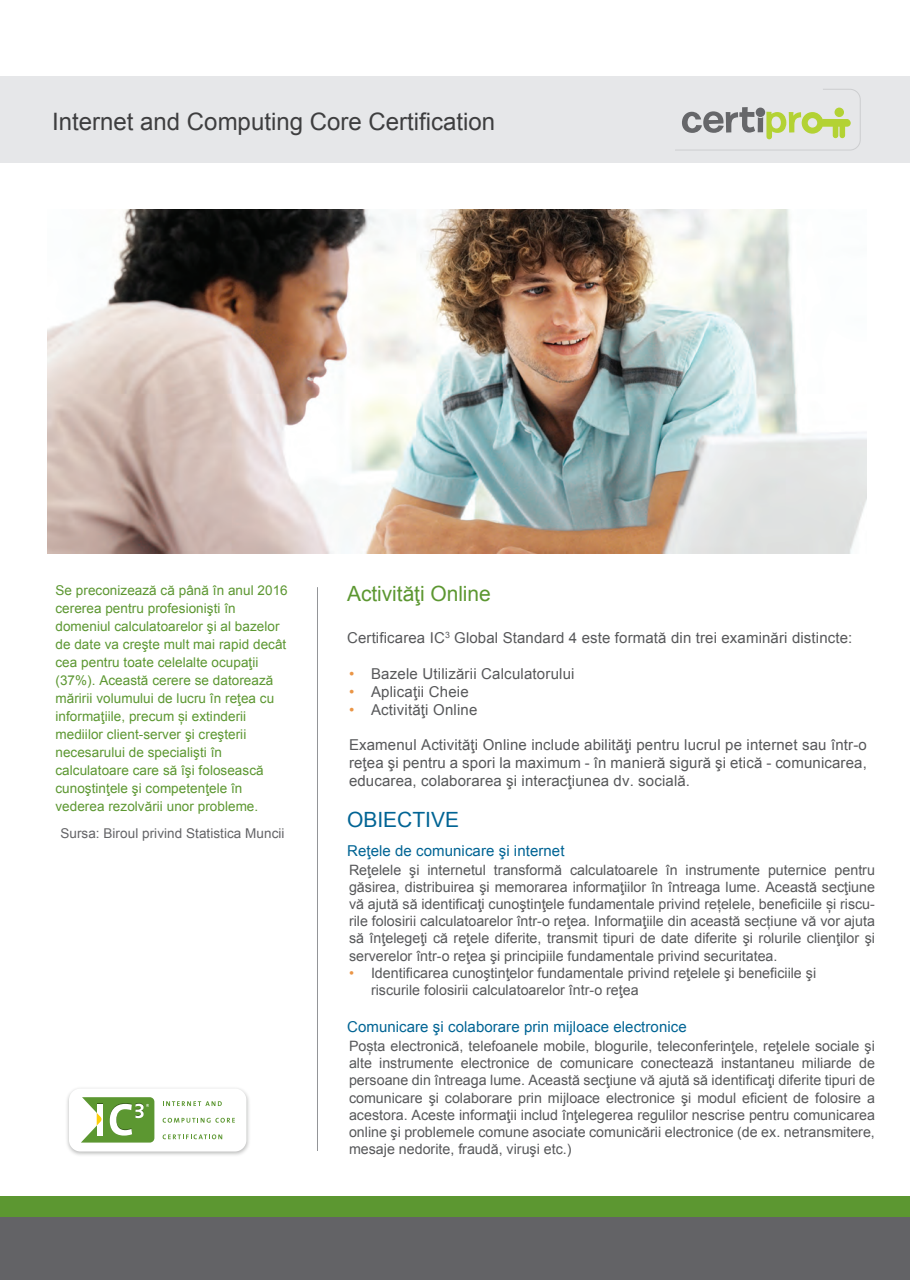
<style>
.page{position:relative;width:910px;height:1280px;background:#fff}
.page>*{position:absolute;margin:0;border:0;box-sizing:border-box;transform-origin:0 0}
.t1{font:24px "Arial";color:#3e3e3f}
.t2{font:21px "Arial";letter-spacing:-.005em;color:#5c9731}
.t3{font:21px "Arial";color:#006494}
.t4{font:15px/18px "Arial";letter-spacing:.01em;color:#57585a;text-align:justify}
.t5{font:15px "Arial";letter-spacing:.005em;color:#006494}
.t6{font:14.25px/17.1px "Arial";color:#57585a;text-align:justify}
.t7{font:13.5px/18px "Arial";letter-spacing:.005em;color:#5c9731}
.t8{font:13.5px "Arial";letter-spacing:.005em;color:#636366}
.s1{color:#ea9546}
</style>
<div class="page">
<div style="left:0;top:1196px;width:910px;height:43px;background:#5c9731"></div>
<div style="left:0;top:1217px;width:910px;height:63px;background:#636366"></div>
<img style="left:67px;top:1089px;width:182px;height:66px">
<div style="left:70px;top:1090px;width:175px;height:60px;background:#fff;border-radius:10px"></div>
<div style="left:69px;top:1088px;width:177px;height:63px;border:2px solid #fff;border-radius:10px"></div>
<svg style="left:163px;top:1134px;width:59px;height:5px"></svg>
<svg style="left:163px;top:1118px;width:72px;height:5px"></svg>
<svg style="left:163px;top:1101px;width:59px;height:5px"></svg>
<svg style="left:81px;top:1097px;width:73px;height:45px"></svg>
<hr style="left:317px;top:587px;width:1px;height:564px;background:#939598">
<img style="left:47px;top:209px;width:819px;height:344px">
<div style="left:0;top:76px;width:910px;height:86px;background:#e6e7e9"></div>
<svg style="left:675px;top:89px;width:186px;height:62px"></svg>
<div style="left:756px;top:108px;width:9px;height:9px;background:#66676a;border-radius:50%"></div>
<h1 class="t1" style="left:52px;top:105px;width:444px">Internet and Computing Core Certification</h1>
<p class="t7" style="left:55px;top:582px;width:234px">Se preconizează că până în anul 2016 cererea pentru profesionişti în domeniul calculatoarelor şi al bazelor de date va creşte mult mai rapid decât cea pentru toate celelalte ocupaţii (37%). Această cerere se datorează măririi volumului de lucru în reţea cu informaţiile, precum și extinderii mediilor client-server şi creşterii necesarului de specialişti în calculatoare care să îşi folosească cunoştinţele şi competenţele în vederea rezolvării unor probleme.</p>
<p class="t8" style="left:60px;top:824px;width:226px">Sursa: Biroul privind Statistica Muncii</p>
<h2 class="t2" style="left:347px;top:580px;width:145px">Activităţi Online</h2>
<p class="t4" style="left:347px;top:629px;width:507px">Certificarea IC<sup>3</sup> Global Standard 4 este formată din trei examinări distincte:</p>
<p class="t4" style="left:349px;top:665px;width:227px"><span class="s1">•</span> Bazele Utilizării Calculatorului</p>
<p class="t4" style="left:349px;top:683px;width:121px"><span class="s1">•</span> Aplicaţii Cheie</p>
<p class="t4" style="left:349px;top:701px;width:130px"><span class="s1">•</span> Activităţi Online</p>
<p class="t4" style="left:349px;top:736px;width:519px">Examenul Activităţi Online include abilităţi pentru lucrul pe internet sau într-o reţea şi pentru a spori la maximum - în manieră sigură şi etică - comunicarea, educarea, colaborarea şi interacţiunea dv. socială.</p>
<h2 class="t3" style="left:347px;top:805px;width:114px">OBIECTIVE</h2>
<p class="t5" style="left:347px;top:841px;width:219px">Reţele de comunicare şi internet</p>
<p class="t6" style="left:349px;top:862px;width:527px">Reţelele şi internetul transformă calculatoarele în instrumente puternice pentru găsirea, distribuirea şi memorarea informaţiilor în întreaga lume. Această secţiune vă ajută să identificaţi cunoştinţele fundamentale privind rețelele, beneficiile și riscu&shy;rile folosirii calculatoarelor într-o reţea. Informaţiile din această secțiune vă vor ajuta să înţelegeţi că reţele diferite, transmit tipuri de date diferite şi rolurile clienţilor şi serverelor într-o reţea şi principiile fundamentale privind securitatea.</p>
<p class="t6" style="left:371px;top:964px;width:447px;text-indent:-22px"><span class="s1">•</span> Identificarea cunoştinţelor fundamentale privind reţelele şi beneficiile şi riscurile folosirii calculatoarelor într-o reţea</p>
<p class="t5" style="left:347px;top:1017px;width:341px">Comunicare şi colaborare prin mijloace electronice</p>
<p class="t6" style="left:349px;top:1038px;width:527px">Poșta electronică, telefoanele mobile, blogurile, teleconferinţele, reţelele sociale şi alte instrumente electronice de comunicare conectează instantaneu miliarde de persoane din întreaga lume. Această secţiune vă ajută să identificaţi diferite tipuri de comunicare şi colaborare prin mijloace electronice şi modul eficient de folosire a acestora. Aceste informaţii includ înţelegerea regulilor nescrise pentru comunicarea online şi problemele comune asociate comunicării electronice (de ex. netransmitere, mesaje nedorite, fraudă, viruşi etc.)</p>
</div>
